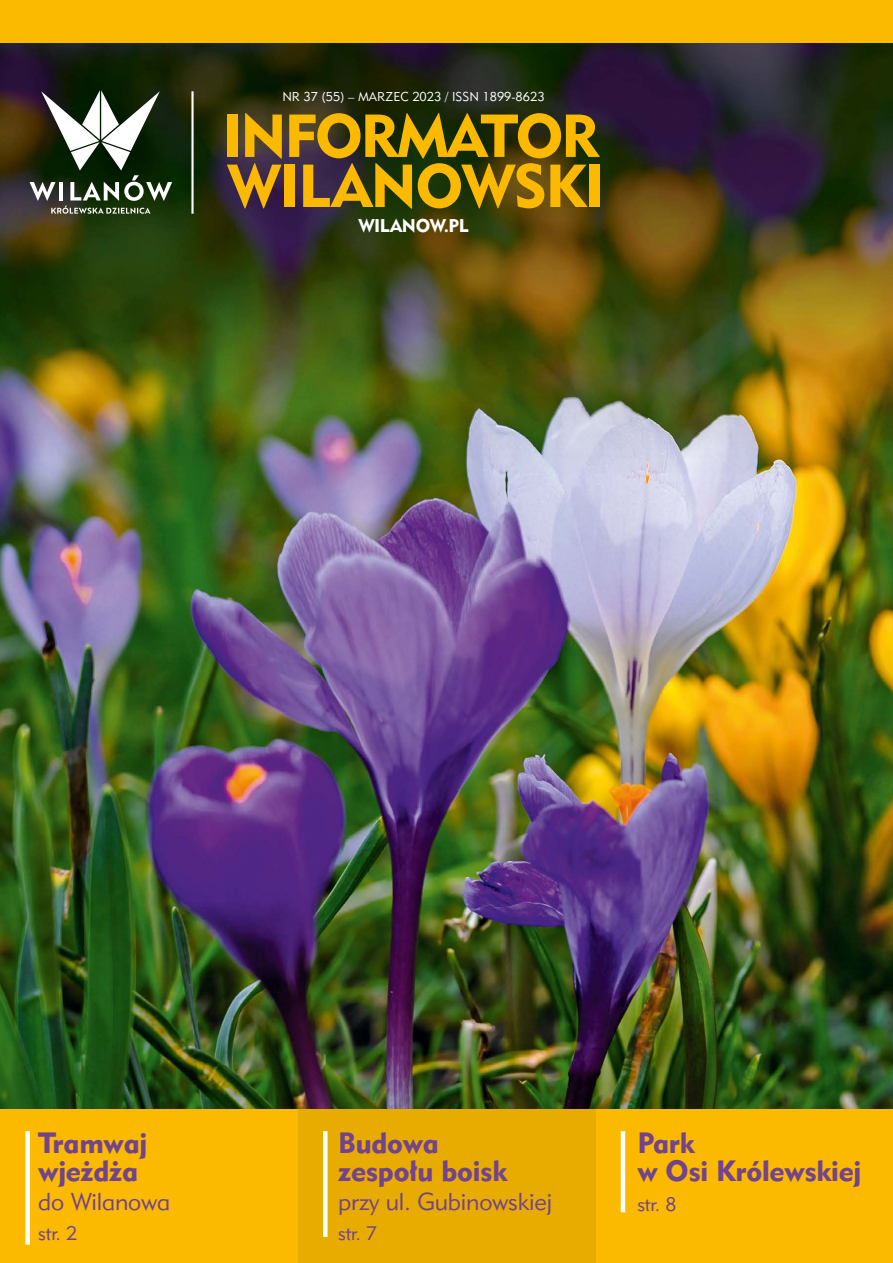
<style>
.page{position:relative;width:893px;height:1263px;background:#fff}
.page>*{position:absolute;margin:0;border:0;box-sizing:border-box;transform-origin:0 0}
.t1{font:27px/28.5px "Geometr 415 Blk PL";letter-spacing:-.01em;color:#72438e}
.t2{font:22.5px "Geometr 415 Lt PL";letter-spacing:-.01em;color:#72438e}
.t3{font:18px "Geometr 415 Lt PL";letter-spacing:-.01em;color:#72438e}
.t4{font:16.95px "Geometr 415 Blk PL";letter-spacing:-.025em;color:#fff}
.t5{font:11.85px "Geometr 415 Lt PL";color:#fff}
</style>
<div class="page">
<img style="left:0;top:43px;width:893px;height:1067px">
<div style="left:0;top:0;width:893px;height:43px;background:#fbb900"></div>
<div style="left:0;top:1110px;width:893px;height:153px;background:#fbb900"></div>
<div style="left:298px;top:1110px;width:297px;height:153px;background:#e8ac00"></div>
<div style="left:25px;top:1131px;width:5px;height:114px;background:#fff"></div>
<div style="left:323px;top:1131px;width:5px;height:106px;background:#fff"></div>
<hr style="left:621px;top:1131px;width:4px;height:81px;background:#fff">
<svg style="left:30px;top:90px;width:142px;height:124px"></svg>
<hr style="left:191px;top:91px;width:3px;height:123px;background:#fff">
<div style="left:285px;top:165px;width:10px;height:42px;background:#fbb900"></div>
<svg style="left:227px;top:113px;width:55px;height:95px;background:#987021"></svg>
<svg style="left:289px;top:113px;width:311px;height:96px;background:#8d700a"></svg>
<p class="t5" style="left:282px;top:88px;width:264px">NR 37 (55) – MARZEC 2023 / ISSN 1899-8623</p>
<p class="t4" style="left:358px;top:215px;width:112px">WILANOW.PL</p>
<p class="t1" style="left:38px;top:1128px;width:110px">Tramwaj wjeżdża</p>
<p class="t2" style="left:38px;top:1186px;width:134px">do Wilanowa</p>
<p class="t3" style="left:38px;top:1221px;width:40px">str. 2</p>
<p class="t1" style="left:338px;top:1128px;width:171px">Budowa zespołu boisk</p>
<p class="t2" style="left:338px;top:1186px;width:215px">przy ul. Gubinowskiej</p>
<p class="t3" style="left:338px;top:1221px;width:40px">str. 7</p>
<p class="t1" style="left:637px;top:1128px;width:225px">Park<br>w Osi Królewskiej</p>
<p class="t3" style="left:637px;top:1193px;width:40px">str. 8</p>
</div>
